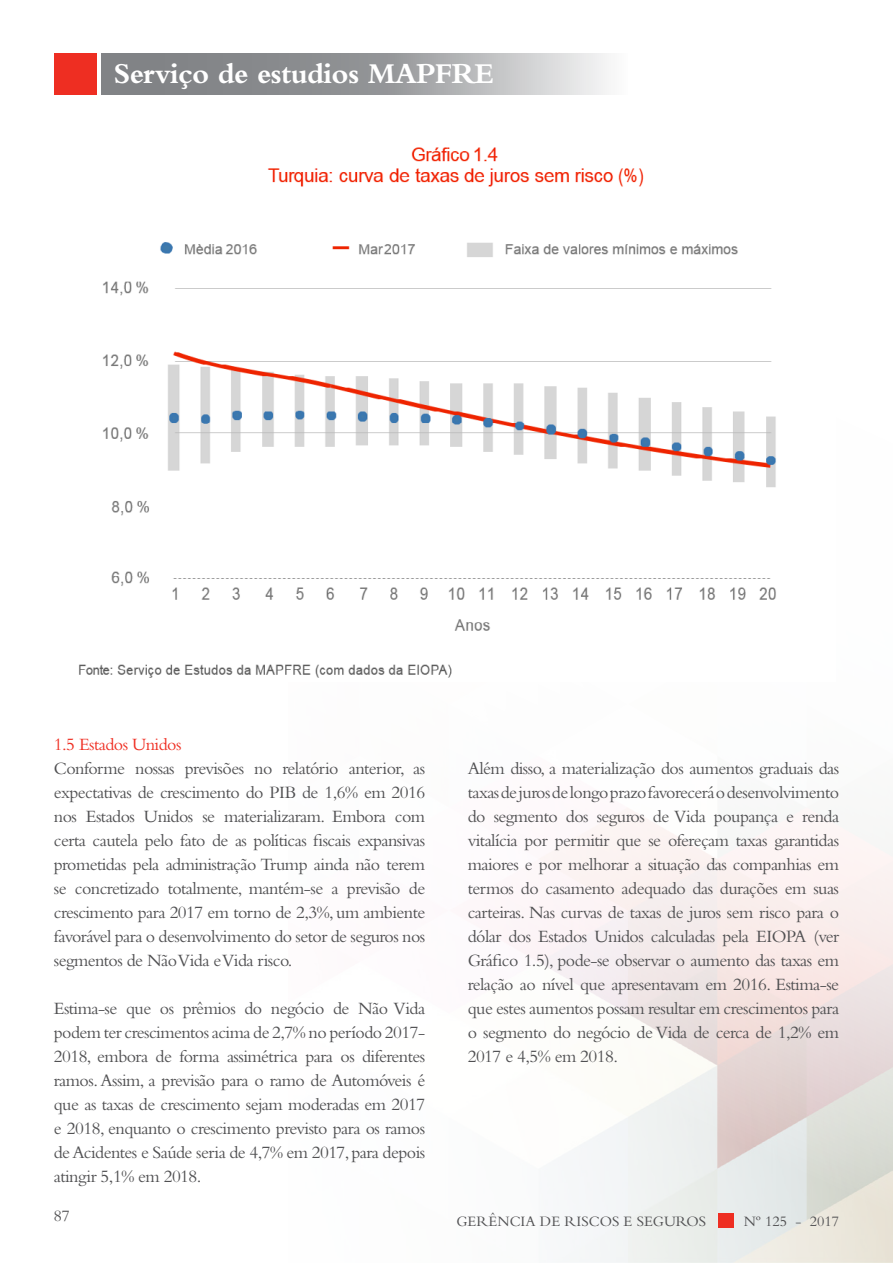
<style>
.page{position:relative;width:893px;height:1263px;background:#fff}
.page>*{position:absolute;margin:0;border:0;box-sizing:border-box;transform-origin:0 0}
.t1{font:700 30px "Bembo Std";letter-spacing:-.025em;color:#fff}
.t2{font:18px/24px "Bembo Std";letter-spacing:-.03em;color:#505052;text-align:justify}
.t3{font:18px "Bembo Std";letter-spacing:-.03em;color:#ef3024}
.t4{font:16.5px "Bembo Std";color:#505052}
.t5{font:15px "Bembo Std";color:#505052}
</style>
<div class="page">
<svg style="left:503px;top:808px;width:390px;height:455px"></svg>
<div style="left:54px;top:54px;width:43px;height:41px;background:#ee2e22"></div>
<svg style="left:101px;top:54px;width:506px;height:41px;background:#a1a3a5"></svg>
<div style="left:718px;top:1213px;width:15px;height:15px;background:#ee2e22"></div>
<img style="left:79px;top:147px;width:697px;height:531px">
<h1 class="t1" style="left:114px;top:57px;width:382px">Serviço de estudios MAPFRE</h1>
<p class="t3" style="left:54px;top:734px;width:129px">1.5 Estados Unidos</p>
<p class="t2" style="left:54px;top:756px;width:373px">Conforme nossas previsões no relatório anterior, as expectativas de crescimento do PIB de 1,6% em 2016 nos Estados Unidos se materializaram. Embora com certa cautela pelo fato de as políticas fiscais expansivas prometidas pela administração Trump ainda não terem se concretizado totalmente, mantém-se a previsão de crescimento para 2017 em torno de 2,3%, um ambiente favorável para o desenvolvimento do setor de seguros nos segmentos de Não Vida e Vida risco.</p>
<p class="t2" style="left:54px;top:996px;width:373px">Estima-se que os prêmios do negócio de Não Vida podem ter crescimentos acima de 2,7% no período 2017- 2018, embora de forma assimétrica para os diferentes ramos. Assim, a previsão para o ramo de Automóveis é que as taxas de crescimento sejam moderadas em 2017 e 2018, enquanto o crescimento previsto para os ramos de Acidentes e Saúde seria de 4,7% em 2017, para depois atingir 5,1% em 2018.</p>
<p class="t4" style="left:54px;top:1206px;width:18px">87</p>
<p class="t2" style="left:468px;top:756px;width:373px">Além disso, a materialização dos aumentos graduais das taxas de juros de longo prazo favorecerá o desenvolvimento do segmento dos seguros de Vida poupança e renda vitalícia por permitir que se ofereçam taxas garantidas maiores e por melhorar a situação das companhias em termos do casamento adequado das durações em suas carteiras. Nas curvas de taxas de juros sem risco para o dólar dos Estados Unidos calculadas pela EIOPA (ver Gráfico 1.5), pode-se observar o aumento das taxas em relação ao nível que apresentavam em 2016. Estima-se que estes aumentos possam resultar em crescimentos para o segmento do negócio de Vida de cerca de 1,2% em 2017 e 4,5% em 2018.</p>
<p class="t5" style="left:457px;top:1212px;width:251px">GERÊNCIA DE RISCOS E SEGUROS</p>
<p class="t5" style="left:744px;top:1212px;width:97px">Nº 125 - 2017</p>
</div>
